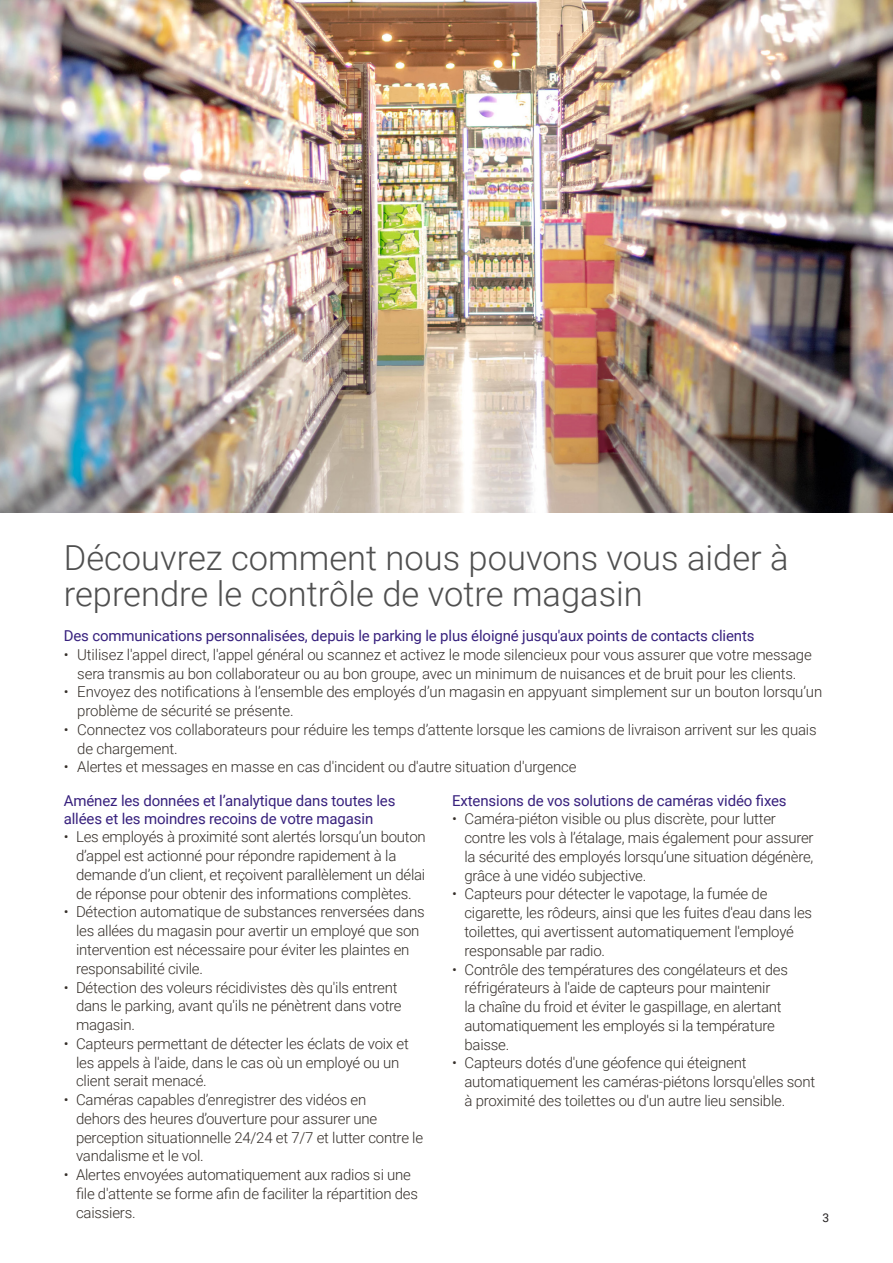
<style>
.page{position:relative;width:893px;height:1263px;background:#fff}
.page>*{position:absolute;margin:0;border:0;box-sizing:border-box;transform-origin:0 0}
.t1{font:300 34.5px/36px "Roboto";color:#4f4f4f}
.t2{font:300 15px/18.8px "Roboto";letter-spacing:-.015em;color:#352f2a}
.H2_-_Content_Header{font:15px/18px "Roboto";letter-spacing:-.01em;color:#37207d}
.t3{font:12px "Roboto";color:#231f20}
</style>
<div class="page">
<img style="left:0;top:0;width:893px;height:513px">
<p class="t1" style="left:64px;top:538px;width:726px">Découvrez comment nous pouvons vous aider à reprendre le contrôle de votre magasin</p>
<p class="H2_-_Content_Header" style="left:64px;top:626px;width:692px">Des communications personnalisées, depuis le parking le plus éloigné jusqu'aux points de contacts clients</p>
<p class="t2" style="left:64px;top:645px;width:749px;text-align:center">• Utilisez l'appel direct, l'appel général ou scannez et activez le mode silencieux pour vous assurer que votre message sera transmis au bon collaborateur ou au bon groupe, avec un minimum de nuisances et de bruit pour les clients.</p>
<p class="t2" style="left:77px;top:682px;width:746px;text-indent:-14px">• Envoyez des notifications à l’ensemble des employés d’un magasin en appyuant simplement sur un bouton lorsqu’un problème de sécurité se présente.</p>
<p class="t2" style="left:77px;top:720px;width:741px;text-indent:-14px">• Connectez vos collaborateurs pour réduire les temps d’attente lorsque les camions de livraison arrivent sur les quais de chargement.</p>
<p class="t2" style="left:64px;top:757px;width:514px">• Alertes et messages en masse en cas d'incident ou d'autre situation d'urgence</p>
<p class="H2_-_Content_Header" style="left:64px;top:791px;width:333px">Aménez les données et l’analytique dans toutes les allées et les moindres recoins de votre magasin</p>
<p class="t2" style="left:76px;top:827px;width:351px;text-indent:-12px">• Les employés à proximité sont alertés lorsqu’un bouton d’appel est actionné pour répondre rapidement à la demande d’un client, et reçoivent parallèlement un délai de réponse pour obtenir des informations complètes.</p>
<p class="t2" style="left:76px;top:902px;width:350px;text-indent:-12px">• Détection automatique de substances renversées dans les allées du magasin pour avertir un employé que son intervention est nécessaire pour éviter les plaintes en responsabilité civile.</p>
<p class="t2" style="left:76px;top:977px;width:327px;text-indent:-12px">• Détection des voleurs récidivistes dès qu'ils entrent dans le parking, avant qu'ils ne pénètrent dans votre magasin.</p>
<p class="t2" style="left:76px;top:1033px;width:334px;text-indent:-12px">• Capteurs permettant de détecter les éclats de voix et les appels à l'aide, dans le cas où un employé ou un client serait menacé.</p>
<p class="t2" style="left:76px;top:1090px;width:349px;text-indent:-12px">• Caméras capables d’enregistrer des vidéos en<br>dehors des heures d’ouverture pour assurer une perception situationnelle 24/24 et 7/7 et lutter contre le vandalisme et le vol.</p>
<p class="t2" style="left:76px;top:1164px;width:344px;text-indent:-12px">• Alertes envoyées automatiquement aux radios si une file d'attente se forme afin de faciliter la répartition des caissiers.</p>
<p class="H2_-_Content_Header" style="left:452px;top:791px;width:336px">Extensions de vos solutions de caméras vidéo fixes</p>
<p class="t2" style="left:464px;top:809px;width:351px;text-indent:-12px">• Caméra-piéton visible ou plus discrète, pour lutter contre les vols à l’étalage, mais également pour assurer la sécurité des employés lorsqu’une situation dégénère, grâce à une vidéo subjective.</p>
<p class="t2" style="left:464px;top:884px;width:349px;text-indent:-12px">• Capteurs pour détecter le vapotage, la fumée de cigarette, les rôdeurs, ainsi que les fuites d'eau dans les toilettes, qui avertissent automatiquement l'employé responsable par radio.</p>
<p class="t2" style="left:464px;top:959px;width:325px;text-indent:-12px">• Contrôle des températures des congélateurs et des réfrigérateurs à l'aide de capteurs pour maintenir<br>la chaîne du froid et éviter le gaspillage, en alertant automatiquement les employés si la température baisse.</p>
<p class="t2" style="left:464px;top:1053px;width:352px;text-indent:-12px">• Capteurs dotés d'une géofence qui éteignent automatiquement les caméras-piétons lorsqu'elles sont à proximité des toilettes ou d'un autre lieu sensible.</p>
<p class="t3" style="left:822px;top:1209px;width:8px">3</p>
</div>
